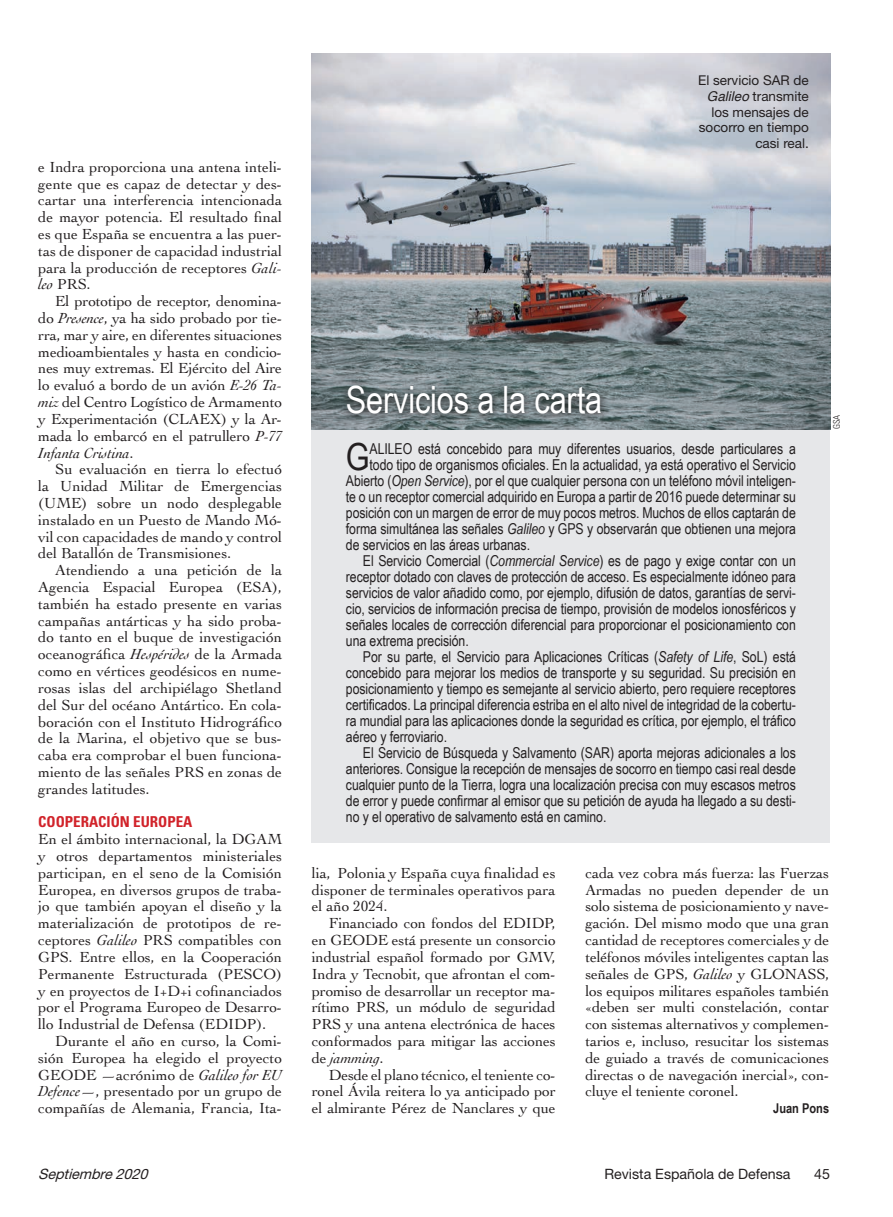
<style>
.page{position:relative;width:893px;height:1217px;background:#fff}
.page>*{position:absolute;margin:0;border:0;box-sizing:border-box;transform-origin:0 0}
.Texto_apoyo{font:37.5px "Arial Narrow";letter-spacing:-.005em;color:#fff}
.Texto_apoyo-2{font:37.35px "Arial Narrow";color:#231f20}
.Texto_general{font:15.3px/16.8px "Cochin";color:#231f20;text-align:justify}
.Texto_apoyo-3{font:15px/16px "Arial Narrow";letter-spacing:-.005em;color:#231f20;text-align:justify}
.Ladillo{font:700 condensed 15px "Univers";color:#d1232a}
.t1{font:14.25px "Helvetica Neue";color:#231f20}
.t2{font:italic 14.25px "Helvetica Neue";color:#231f20}
.Pie_de_foto{font:13.5px/15.8px "Helvetica Neue";color:#231f20;text-align:right}
.Firma{font:700 13.5px "Arial Narrow";color:#231f20}
.Crédito_foto{font:300 condensed 9px "Univers";color:#231f20}
.s1{font-style:italic}
.s2{font-family:"Helvetica";font-style:italic}
</style>
<div class="page">
<div style="left:312px;top:199px;width:518px;height:644px;background:#e6e7e9"></div>
<img style="left:312px;top:54px;width:518px;height:375px">
<svg style="left:341px;top:379px;width:268px;height:43px;background:#667174"></svg>
<p class="Texto_general" style="left:38px;top:158px;width:245px">e Indra proporciona una antena inteli&shy;gente que es capaz de detectar y des&shy;cartar una interferencia intencionada de mayor potencia. El resultado final es que España se encuentra a las puer&shy;tas de disponer de capacidad industrial para la producción de receptores <span class="s1">Gali&shy;leo</span> PRS.</p>
<p class="Texto_general" style="left:38px;top:292px;width:245px;text-indent:17px">El prototipo de receptor, denomina&shy;do <span class="s1">Presence</span>, ya ha sido probado por tie&shy;rra, mar y aire, en diferentes situaciones medioambientales y hasta en condicio&shy;nes muy extremas. El Ejército del Aire lo evaluó a bordo de un avión <span class="s1">E-26 Ta&shy;miz</span> del Centro Logístico de Armamento y Experimentación (CLAEX) y la Ar&shy;mada lo embarcó en el patrullero <span class="s1">P-77<br>Infanta Cristina</span>.</p>
<p class="Texto_general" style="left:38px;top:460px;width:245px;text-indent:17px">Su evaluación en tierra lo efectuó la Unidad Militar de Emergencias (UME) sobre un nodo desplegable instalado en un Puesto de Mando Mó&shy;vil con capacidades de mando y control del Batallón de Transmisiones.</p>
<p class="Texto_general" style="left:38px;top:561px;width:245px;text-indent:17px">Atendiendo a una petición de la Agencia Espacial Europea (ESA), también ha estado presente en varias campañas antárticas y ha sido proba&shy;do tanto en el buque de investigación oceanográfica <span class="s1">Hespérides</span> de la Armada como en vértices geodésicos en nume&shy;rosas islas del archipiélago Shetland del Sur del océano Antártico. En cola&shy;boración con el Instituto Hidrográfico de la Marina, el objetivo que se bus&shy;caba era comprobar el buen funciona&shy;miento de las señales PRS en zonas de grandes latitudes.</p>
<p class="Ladillo" style="left:38px;top:812px;width:156px">COOPERACIÓN EUROPEA</p>
<p class="Texto_general" style="left:38px;top:830px;width:245px">En el ámbito internacional, la DGAM y otros departamentos ministeriales participan, en el seno de la Comisión Europea, en diversos grupos de traba&shy;jo que también apoyan el diseño y la materialización de prototipos de re&shy;ceptores <span class="s1">Galileo</span> PRS compatibles con GPS. Entre ellos, en la Cooperación Permanente Estructurada (PESCO) y en proyectos de I+D+i cofinanciados por el Programa Europeo de Desarro&shy;llo Industrial de Defensa (EDIDP).</p>
<p class="Texto_general" style="left:38px;top:1031px;width:245px;text-indent:17px">Durante el año en curso, la Comi&shy;sión Europea ha elegido el proyecto GEODE —acrónimo de <span class="s1">Galileo for EU Defence</span>—, presentado por un grupo de compañías de Alemania, Francia, Ita-</p>
<p class="Pie_de_foto" style="left:698px;top:72px;width:112px">El servicio SAR de<br><span class="s2">Galileo</span> transmite los mensajes de socorro en tiempo casi real.</p>
<p class="Texto_apoyo" style="left:346px;top:372px;width:258px">Servicios a la carta</p>
<p class="Texto_apoyo-2" style="left:346px;top:430px;width:25px">G</p>
<p class="Texto_apoyo-3" style="left:370px;top:440px;width:428px">ALILEO está concebido para muy diferentes usuarios, desde particulares a</p>
<p class="Texto_apoyo-3" style="left:370px;top:456px;width:428px">todo tipo de organismos oficiales. En la actualidad, ya está operativo el Servicio</p>
<p class="Texto_apoyo-3" style="left:346px;top:472px;width:451px">Abierto (<span class="s1">Open Service</span>), por el que cualquier persona con un teléfono móvil inteligen-</p>
<p class="Texto_apoyo-3" style="left:346px;top:488px;width:451px">te o un receptor comercial adquirido en Europa a partir de 2016 puede determinar su</p>
<p class="Texto_apoyo-3" style="left:346px;top:504px;width:451px">posición con un margen de error de muy pocos metros. Muchos de ellos captarán de</p>
<p class="Texto_apoyo-3" style="left:346px;top:520px;width:451px">forma simultánea las señales <span class="s1">Galileo</span> y GPS y observarán que obtienen una mejora</p>
<p class="Texto_apoyo-3" style="left:346px;top:536px;width:186px">de servicios en las áreas urbanas.</p>
<p class="Texto_apoyo-3" style="left:346px;top:552px;width:451px;text-indent:17px">El Servicio Comercial (<span class="s1">Commercial Service</span>) es de pago y exige contar con un receptor dotado con claves de protección de acceso. Es especialmente idóneo para servicios de valor añadido como, por ejemplo, difusión de datos, garantías de servi&shy;cio, servicios de información precisa de tiempo, provisión de modelos ionosféricos y señales locales de corrección diferencial para proporcionar el posicionamiento con una extrema precisión.</p>
<p class="Texto_apoyo-3" style="left:346px;top:648px;width:451px;text-indent:17px">Por su parte, el Servicio para Aplicaciones Críticas (<span class="s1">Safety of Life</span>, SoL) está concebido para mejorar los medios de transporte y su seguridad. Su precisión en posicionamiento y tiempo es semejante al servicio abierto, pero requiere receptores certificados. La principal diferencia estriba en el alto nivel de integridad de la cobertu&shy;ra mundial para las aplicaciones donde la seguridad es crítica, por ejemplo, el tráfico aéreo y ferroviario.</p>
<p class="Texto_apoyo-3" style="left:346px;top:744px;width:451px;text-indent:17px">El Servicio de Búsqueda y Salvamento (SAR) aporta mejoras adicionales a los anteriores. Consigue la recepción de mensajes de socorro en tiempo casi real desde cualquier punto de la Tierra, logra una localización precisa con muy escasos metros de error y puede confirmar al emisor que su petición de ayuda ha llegado a su desti&shy;no y el operativo de salvamento está en camino.</p>
<p class="Crédito_foto" style="left:831px;top:429px;width:16px;rotate:-90deg">GSA</p>
<p class="Texto_general" style="left:312px;top:863px;width:245px">lia, Polonia y España cuya finalidad es disponer de terminales operativos para el año 2024.</p>
<p class="Texto_general" style="left:312px;top:914px;width:245px;text-indent:17px">Financiado con fondos del EDIDP, en GEODE está presente un consorcio industrial español formado por GMV, Indra y Tecnobit, que afrontan el com&shy;promiso de desarrollar un receptor ma&shy;rítimo PRS, un módulo de seguridad PRS y una antena electrónica de haces conformados para mitigar las acciones de <span class="s1">jamming</span>.</p>
<p class="Texto_general" style="left:312px;top:1065px;width:245px;text-indent:17px">Desde el plano técnico, el teniente co&shy;ronel Ávila reitera lo ya anticipado por el almirante Pérez de Nanclares y que</p>
<p class="Texto_general" style="left:585px;top:863px;width:245px">cada vez cobra más fuerza: las Fuerzas Armadas no pueden depender de un solo sistema de posicionamiento y nave&shy;gación. Del mismo modo que una gran cantidad de receptores comerciales y de teléfonos móviles inteligentes captan las señales de GPS, <span class="s1">Galileo</span> y GLONASS, los equipos militares españoles también «deben ser multi constelación, contar con sistemas alternativos y complemen&shy;tarios e, incluso, resucitar los sistemas de guiado a través de comunicaciones directas o de navegación inercial», con&shy;cluye el teniente coronel.</p>
<p class="Firma" style="left:773px;top:1097px;width:57px">Juan Pons</p>
<p class="t2" style="left:38px;top:1164px;width:115px">Septiembre2020</p>
<p class="t1" style="left:604px;top:1164px;width:188px">Revista Española de Defensa</p>
<p class="t1" style="left:814px;top:1164px;width:17px">45</p>
</div>
